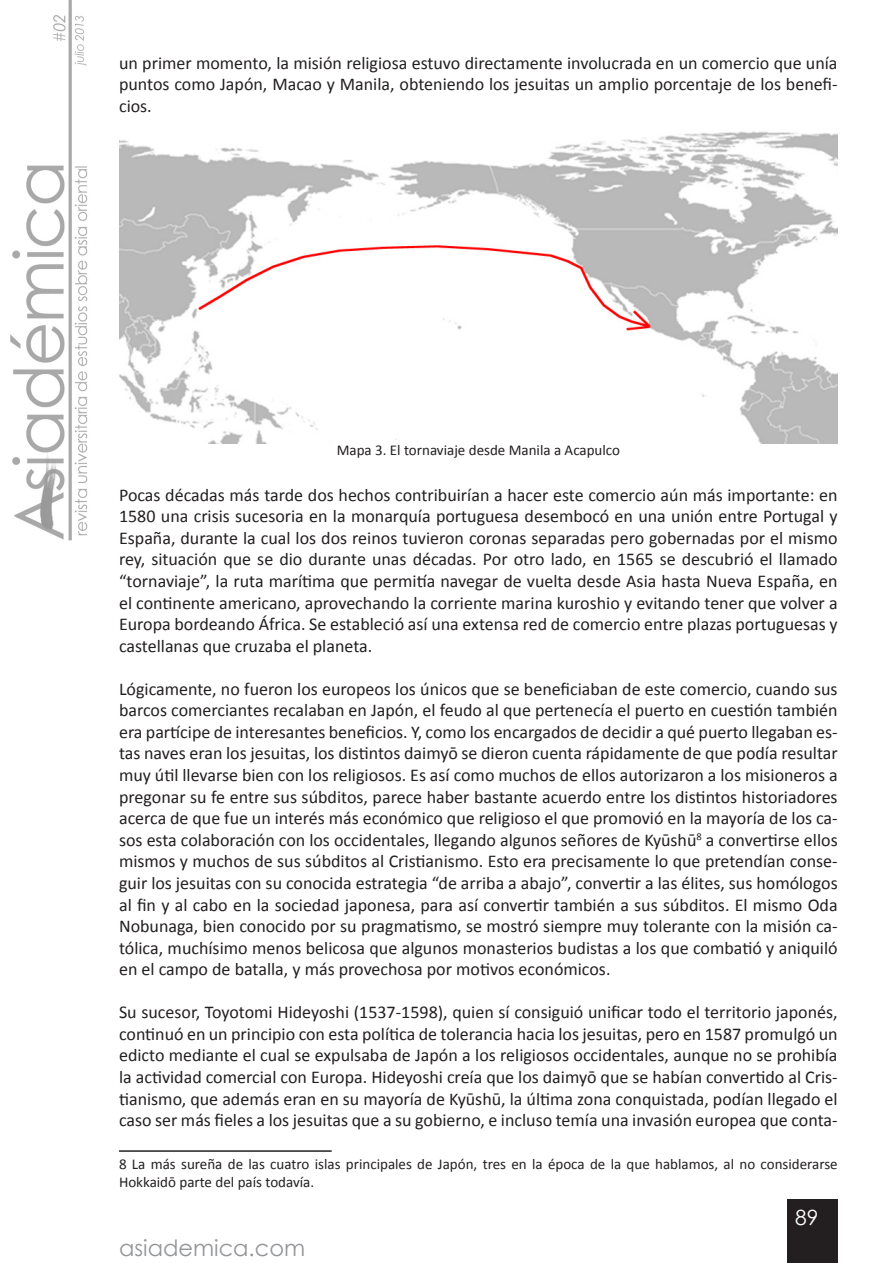
<style>
.page{position:relative;width:893px;height:1263px;background:#fff}
.page>*{position:absolute;margin:0;border:0;box-sizing:border-box;transform-origin:0 0}
.t1{font:22.5px "Century Gothic";color:#939598}
.t2{font:21px "Century Gothic";color:#fff}
.t3{font:18px/21.6px "Calibri";color:#231f20;text-align:justify}
.t4{font:15px/18px "Calibri";color:#231f20}
</style>
<div class="page">
<img style="left:10px;top:0;width:78px;height:541px">
<div style="left:787px;top:1199px;width:51px;height:64px;background:#231f20"></div>
<img style="left:119px;top:131px;width:719px;height:313px">
<hr style="left:119px;top:1150px;width:213px;height:2px;background:#231f20">
<p class="t3" style="left:119px;top:52px;width:720px">un primer momento, la misión religiosa estuvo directamente involucrada en un comercio que unía puntos como Japón, Macao y Manila, obteniendo los jesuitas un amplio porcentaje de los benefi&shy;cios.</p>
<p class="t4" style="left:337px;top:441px;width:285px">Mapa 3. El tornaviaje desde Manila a Acapulco</p>
<p class="t3" style="left:119px;top:484px;width:720px">Pocas décadas más tarde dos hechos contribuirían a hacer este comercio aún más importante: en 1580 una crisis sucesoria en la monarquía portuguesa desembocó en una unión entre Portugal y España, durante la cual los dos reinos tuvieron coronas separadas pero gobernadas por el mismo rey, situación que se dio durante unas décadas. Por otro lado, en 1565 se descubrió el llamado “tornaviaje”, la ruta marítima que permitía navegar de vuelta desde Asia hasta Nueva España, en el continente americano, aprovechando la corriente marina kuroshio y evitando tener que volver a Europa bordeando África. Se estableció así una extensa red de comercio entre plazas portuguesas y castellanas que cruzaba el planeta.</p>
<p class="t3" style="left:119px;top:678px;width:720px">Lógicamente, no fueron los europeos los únicos que se beneficiaban de este comercio, cuando sus barcos comerciantes recalaban en Japón, el feudo al que pertenecía el puerto en cuestión también era partícipe de interesantes beneficios. Y, como los encargados de decidir a qué puerto llegaban es&shy;tas naves eran los jesuitas, los distintos daimyō se dieron cuenta rápidamente de que podía resultar muy útil llevarse bien con los religiosos. Es así como muchos de ellos autorizaron a los misioneros a pregonar su fe entre sus súbditos, parece haber bastante acuerdo entre los distintos historiadores acerca de que fue un interés más económico que religioso el que promovió en la mayoría de los ca&shy;sos esta colaboración con los occidentales, llegando algunos señores de Kyūshū<sup>8</sup> a convertirse ellos mismos y muchos de sus súbditos al Cristianismo. Esto era precisamente lo que pretendían conse&shy;guir los jesuitas con su conocida estrategia “de arriba a abajo”, convertir a las élites, sus homólogos al fin y al cabo en la sociedad japonesa, para así convertir también a sus súbditos. El mismo Oda Nobunaga, bien conocido por su pragmatismo, se mostró siempre muy tolerante con la misión ca&shy;tólica, muchísimo menos belicosa que algunos monasterios budistas a los que combatió y aniquiló en el campo de batalla, y más provechosa por motivos económicos.</p>
<p class="t3" style="left:119px;top:1001px;width:720px">Su sucesor, Toyotomi Hideyoshi (1537-1598), quien sí consiguió unificar todo el territorio japonés, continuó en un principio con esta política de tolerancia hacia los jesuitas, pero en 1587 promulgó un edicto mediante el cual se expulsaba de Japón a los religiosos occidentales, aunque no se prohibía la actividad comercial con Europa. Hideyoshi creía que los daimyō que se habían convertido al Cris&shy;tianismo, que además eran en su mayoría de Kyūshū, la última zona conquistada, podían llegado el caso ser más fieles a los jesuitas que a su gobierno, e incluso temía una invasión europea que conta-</p>
<p class="t4" style="left:119px;top:1155px;width:720px">8 La más sureña de las cuatro islas principales de Japón, tres en la época de la que hablamos, al no considerarse<br>Hokkaidō parte del país todavía.</p>
<p class="t1" style="left:119px;top:1234px;width:188px">asiademica.com</p>
<p class="t2" style="left:795px;top:1204px;width:25px">89</p>
</div>
